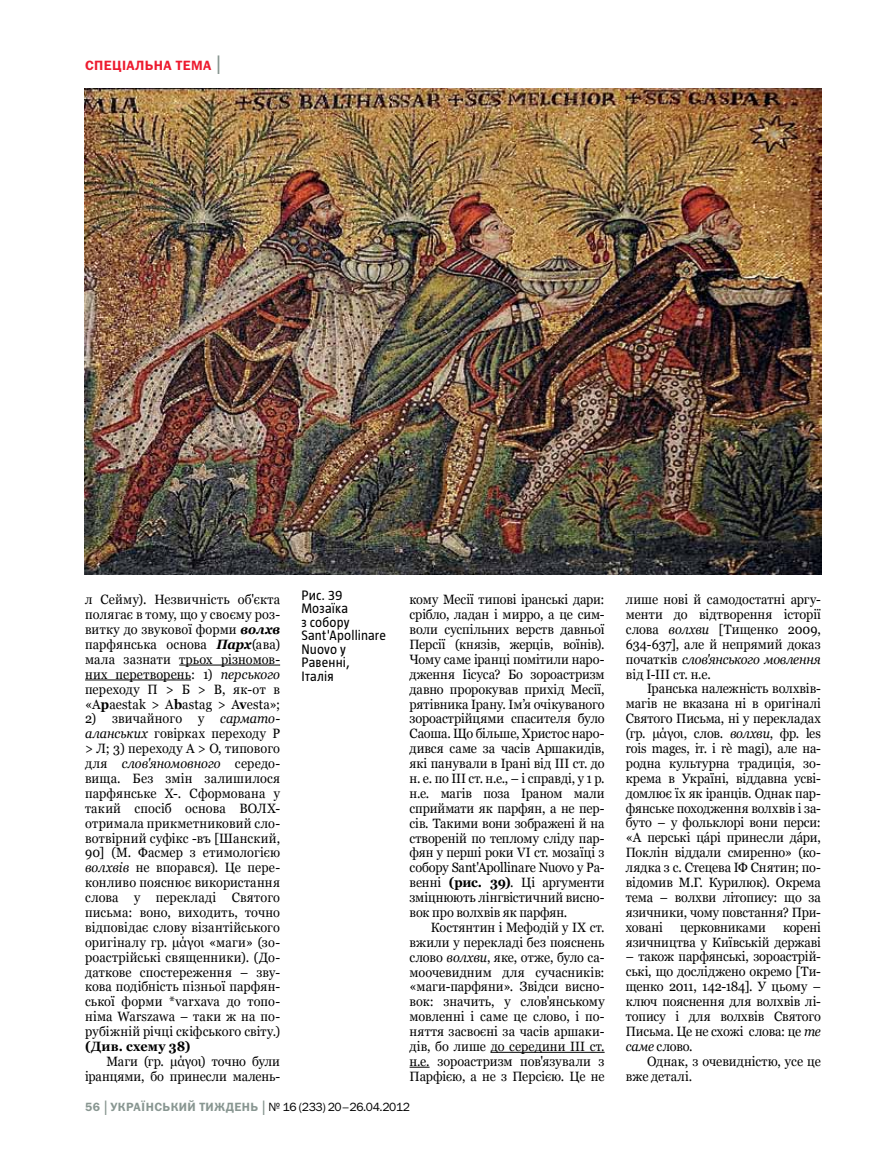
<style>
.page{position:relative;width:872px;height:1149px;background:#fff}
.page>*{position:absolute;margin:0;border:0;box-sizing:border-box;transform-origin:0 0}
.t1{font:13.5px/14.9px "Georgia";letter-spacing:.005em;color:#000;text-align:justify;scale:.94 1}
.t2{font:13.5px/13.5px "UT Magazine";letter-spacing:.01em;color:#000}
.t3{font:13.5px "Franklin Gothic Demi C";letter-spacing:.03em;color:#ed1b2f}
.t4{font:700 13.5px "Georgia";letter-spacing:.015em;color:#000;scale:.94 1}
.t5{font:13.5px "Georgia";letter-spacing:-.015em;color:#000;scale:.94 1}
.t6{font:12px "Franklin Gothic Book C";letter-spacing:-.03em;color:#000}
.s1{font-family:"Franklin Gothic Book C";font-size:27px;color:#889691}
.s2{font-weight:700;font-style:italic}
.s3{font-style:italic}
.s4{font-weight:700}
.s5{font-family:"Franklin Gothic Demi C";color:#889691}
.s6{font-size:21px;color:#889691}
</style>
<div class="page">
<hr style="left:179px;top:664px;width:101px;height:1px;background:#000">
<hr style="left:85px;top:679px;width:106px;height:1px;background:#000">
<img style="left:84px;top:89px;width:737px;height:485px">
<hr style="left:491px;top:1051px;width:113px;height:1px;background:#000">
<svg style="left:409px;top:1066px;width:20px;height:1px"></svg>
<p class="t3" style="left:85px;top:57px;width:70px">спеціальна</p>
<p class="t3" style="left:176px;top:57px;width:51px">тема<span class="s1">|</span></p>
<p class="t1" style="left:85px;top:592px;width:209px">л Сейму). Незвичність об'єкта полягає в тому, що у своєму роз&shy;витку до звукової форми <span class="s2">волхв </span>парфянська основа <span class="s2">Парх</span>(ава) мала зазнати трьох різномов&shy;них перетворень: 1) <span class="s3">перського </span>переходу П &gt; Б &gt; В, як-от в «A<span class="s4">p</span>aestak &gt; A<span class="s4">b</span>astag &gt; A<span class="s4">v</span>esta»;</p>
<p class="t1" style="left:85px;top:711px;width:209px;text-align:left">2) звичайного у <span class="s3">сармато&shy;аланських</span> говірках переходу Р &gt; Л; 3) переходу А &gt; О, типового для <span class="s3">слов'яномовного</span> середо&shy;вища. Без змін залишилося парфянське Х-. Сформована у такий спосіб основа ВОЛХ&shy;отримала прикметниковий сло&shy;вотвірний суфікс -въ [Шанский,<br>90] (М. Фасмер з етимологією <span class="s3">волхвів</span> не впорався). Це пере&shy;конливо пояснює використання слова у перекладі Святого письма: воно, виходить, точно відповідає слову візантійського оригіналу гр. μάγοι «маги» (зо&shy;роастрійські священники). (До-- даткове спостереження – зву&shy;кова подібність пізньої парфян&shy;ської форми *varxava до топо&shy;німа Warszawa – таки ж на по&shy;рубіжній річці скіфського світу.)</p>
<p class="t4" style="left:85px;top:1037px;width:113px">(Див. схему 38)</p>
<p class="t1" style="left:85px;top:1053px;width:209px;text-align:right">Маги (гр. μάγοι) точно були іранцями, бо принесли малень-</p>
<p class="t2" style="left:301px;top:587px;width:86px">Рис. 39<br>Мозаїка<br>з собору<br>Sant'Apollinare<br>Nuovo у<br>Равенні,<br>Італія</p>
<p class="t1" style="left:409px;top:592px;width:209px">кому Месії типові іранські дари: срібло, ладан і мирро, а це сим&shy;воли суспільних верств давньої Персії (князів, жерців, воїнів).<br>Чому саме іранці помітили наро&shy;дження Іісуса? Бо зороастризм давно пророкував прихід Месії, рятівника Ірану. Ім’я очікуваного зороастрійцями спасителя було Саоша. Що більше, Христос наро&shy;дився саме за часів Аршакидів, які панували в Ірані від ІІІ ст. до н. е. по ІІІ ст. н.е., – і справді, у 1 р. н.е. магів поза Іраном мали сприймати як парфян, а не пер&shy;сів. Такими вони зображені й на створеній по теплому сліду пар&shy;фян у перші роки VI ст. мозаїці з собору Sant'Apollinare Nuovo у Ра&shy;венні <span class="s4">(рис. 39)</span>. Ці аргументи зміцнюють лінгвістичний висно&shy;вок про волхвів як парфян.</p>
<p class="t1" style="left:409px;top:919px;width:209px;text-indent:21px">Костянтин і Мефодій у ІХ ст. вжили у перекладі без пояснень слово <span class="s3">волхви</span>, яке, отже, було са&shy;моочевидним для сучасників: «маги-парфяни». Звідси висно&shy;вок: значить, у слов'янському мовленні і саме це слово, і по&shy;няття засвоєні за часів аршаки&shy;дів, бо лише до середини ІІІ ст. н.е. зороастризм пов'язували з Парфією, а не з Персією. Це не</p>
<p class="t6" style="left:85px;top:1099px;width:326px"><span class="s5">56</span><span class="s6">|</span><span class="s5">УКРАЇНСЬКИЙ ТИЖДЕНЬ</span><span class="s6">|</span>№ 16 (233) 20–26.04.2012</p>
<p class="t1" style="left:626px;top:592px;width:209px">лише нові й самодостатні аргу&shy;менти до відтворення історії слова <span class="s3">волхви</span> [Тищенко 2009, 634-637], але й непрямий доказ початків <span class="s3">слов'янського мовлення </span>від І-ІІІ ст. н.е.</p>
<p class="t1" style="left:626px;top:681px;width:209px;text-indent:21px">Іранська належність волхвів&shy;магів не вказана ні в оригіналі Святого Письма, ні у перекладах (гр. μάγοι, слов. <span class="s3">волхви</span>, фр. les rois mages, іт. i rè magi), але на&shy;родна культурна традиція, зо&shy;крема в Україні, віддавна усві&shy;домлює їх як іранців. Однак пар&shy;фянське походження волхвів і за&shy;буто – у фольклорі вони перси: «А перські цáрі принесли дáри, Поклін віддали смиренно» (ко&shy;лядка з с. Стецева ІФ Снятин; по&shy;відомив М.Г. Курилюк). Окрема тема – волхви літопису: що за язичники, чому повстання? При&shy;ховані</p>
<p class="t1" style="left:626px;top:919px;width:209px;text-align:right">корені<br>язичництва у Київській державі</p>
<p class="t1" style="left:626px;top:949px;width:209px">– також парфянські, зороастрій&shy;ські, що досліджено окремо [Ти&shy;щенко 2011, 142-184]. У цьому – ключ пояснення для волхвів лі&shy;топису і для волхвів Святого Письма. Це не схожі слова: це <span class="s3">те саме</span> слово.</p>
<p class="t1" style="left:626px;top:1053px;width:209px;text-indent:21px">Однак, з очевидністю, усе це вже деталі.</p>
<p class="t5" style="left:680px;top:918px;width:93px">церковниками</p>
</div>
